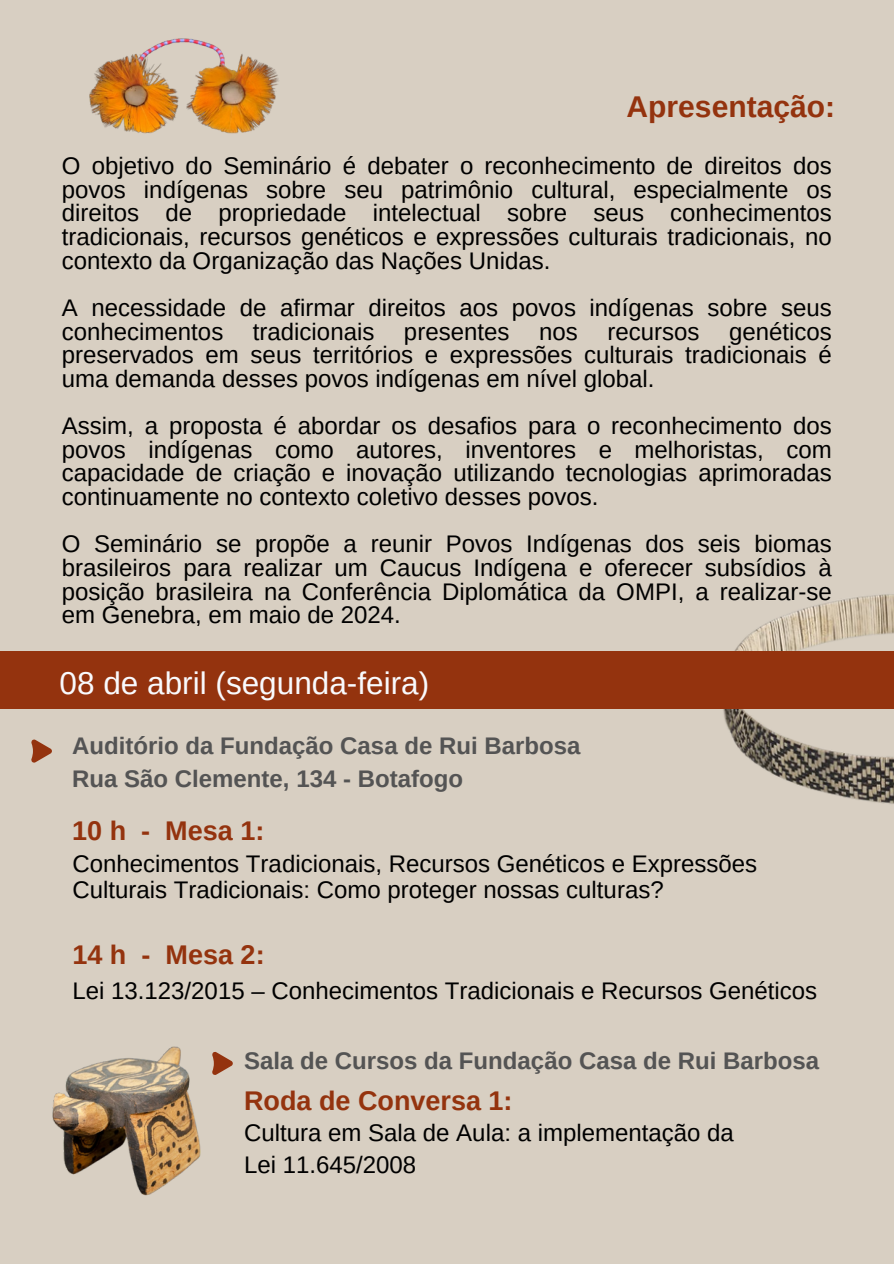
<style>
.page{position:relative;width:894px;height:1264px;background:#fff}
.page>*{position:absolute;margin:0;border:0;box-sizing:border-box;transform-origin:0 0}
.t1{font:31.5px "Arimo";color:#f9fafd}
.t2{font:700 30px "Arimo";color:#94330e}
.t3{font:700 27px "Arimo";color:#94330e}
.t4{font:24px/23.7px "Arimo";color:#000;text-align:justify}
.t5{font:700 24px/32.7px "Arimo";color:#545454}
</style>
<div class="page">
<div style="left:0;top:0;width:893px;height:1263px;background:#d8cfc2"></div>
<img style="left:723px;top:594px;width:170px;height:210px">
<div style="left:0;top:651px;width:893px;height:58px;background:#94330e"></div>
<img style="left:89px;top:38px;width:190px;height:96px">
<img style="left:52px;top:1046px;width:149px;height:150px">
<svg style="left:31px;top:739px;width:21px;height:23px"></svg>
<svg style="left:212px;top:1051px;width:21px;height:24px"></svg>
<h3 class="t2" style="left:626px;top:90px;width:210px">Apresentação:</h3>
<p class="t4" style="left:62px;top:154px;width:771px">O objetivo do Seminário é debater o reconhecimento de direitos dos povos indígenas sobre seu patrimônio cultural, especialmente os direitos de propriedade intelectual sobre seus conhecimentos tradicionais, recursos genéticos e expressões culturais tradicionais, no contexto da Organização das Nações Unidas.</p>
<p class="t4" style="left:62px;top:296px;width:771px">A necessidade de afirmar direitos aos povos indígenas sobre seus conhecimentos tradicionais presentes nos recursos genéticos preservados em seus territórios e expressões culturais tradicionais é uma demanda desses povos indígenas em nível global.</p>
<p class="t4" style="left:62px;top:414px;width:771px">Assim, a proposta é abordar os desafios para o reconhecimento dos povos indígenas como autores, inventores e melhoristas, com capacidade de criação e inovação utilizando tecnologias aprimoradas continuamente no contexto coletivo desses povos.</p>
<p class="t4" style="left:62px;top:532px;width:771px">O Seminário se propõe a reunir Povos Indígenas dos seis biomas brasileiros para realizar um Caucus Indígena e oferecer subsídios à posição brasileira na Conferência Diplomática da OMPI, a realizar-se em Genebra, em maio de 2024.</p>
<h4 class="t1" style="left:60px;top:665px;width:371px">08 de abril (segunda-feira)</h4>
<h2 class="t5" style="left:72px;top:729px;width:509px">Auditório da Fundação Casa de Rui Barbosa<br>Rua São Clemente, 134 - Botafogo</h2>
<p class="t3" style="left:72px;top:815px;width:194px">10 h - Mesa 1:</p>
<p class="t4" style="left:72px;top:851px;width:686px">Conhecimentos Tradicionais, Recursos Genéticos e Expressões</p>
<h3 class="t4" style="left:72px;top:877px;width:592px">Culturais Tradicionais: Como proteger nossas culturas?</h3>
<p class="t3" style="left:72px;top:939px;width:194px">14 h - Mesa 2:</p>
<h3 class="t4" style="left:72px;top:978px;width:746px">Lei 13.123/2015 – Conhecimentos Tradicionais e Recursos Genéticos</h3>
<h4 class="t5" style="left:244px;top:1043px;width:576px">Sala de Cursos da Fundação Casa de Rui Barbosa</h4>
<p class="t3" style="left:244px;top:1085px;width:270px">Roda de Conversa 1:</p>
<p class="t4" style="left:244px;top:1120px;width:491px">Cultura em Sala de Aula: a implementação da</p>
<p class="t4" style="left:244px;top:1153px;width:174px">Lei 11.645/2008</p>
</div>
